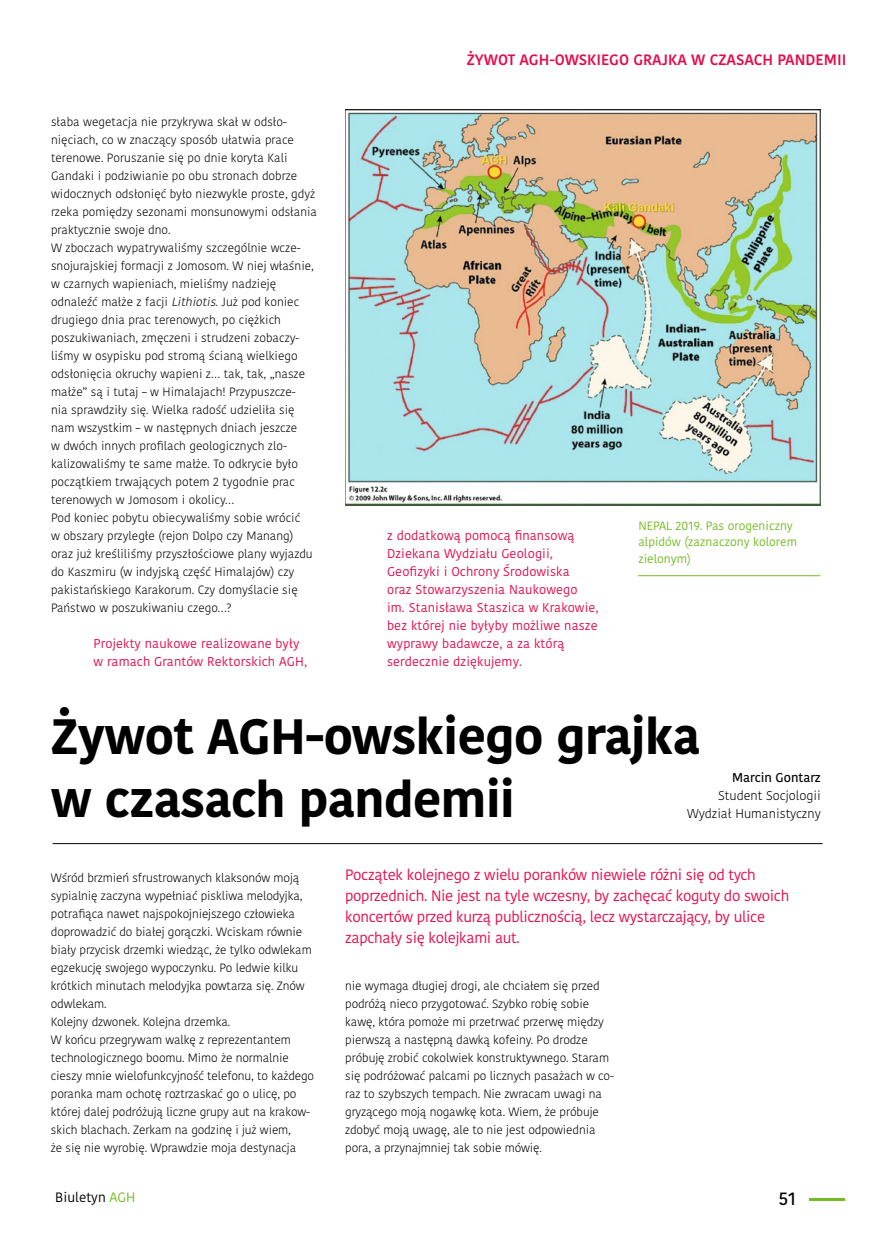
<style>
.page{position:relative;width:872px;height:1242px;background:#fff}
.page>*{position:absolute;margin:0;border:0;box-sizing:border-box;transform-origin:0 0}
.t1{font:700 49.5px/63px "Kohinoor Bangla";letter-spacing:-.01em;color:#000}
.t2{font:500 18px "Kohinoor Bangla";color:#000}
.t3{font:15px/21px "Kohinoor Bangla";letter-spacing:-.02em;color:#e40b4b}
.t4{font:600 15px "Kohinoor Bangla";color:#e40b4b}
.t5{font:13.5px "Kohinoor Bangla";color:#000}
.t6{font:12.75px/18px "Kohinoor Bangla";letter-spacing:.01em;color:#e40b4b}
.t7{font:300 12.75px/18px "Kohinoor Bangla";color:#000;text-align:right}
.t8{font:500 12.75px "Kohinoor Bangla";color:#000}
.t9{font:300 12px/18px "Kohinoor Bangla";letter-spacing:-.01em;color:#000}
.t10{font:12px/16.5px "Kohinoor Bangla";color:#74bb23}
.s1{font-style:italic}
.s2{color:#74bb23}
</style>
<div class="page">
<hr style="left:809px;top:1198px;width:36px;height:3px;background:#74bb23">
<hr style="left:53px;top:843px;width:769px;height:1px;background:#000">
<img style="left:345px;top:109px;width:476px;height:397px">
<hr style="left:638px;top:575px;width:182px;height:1px;background:#74bb23">
<p class="t4" style="left:467px;top:47px;width:177px">ŻYWOT AGH -OWSKIEG O GRA</p>
<p class="t4" style="left:662px;top:47px;width:133px">JKA W CZASACH PANDEMII</p>
<p class="t9" style="left:51px;top:113px;width:267px">słaba wegetacja nie przykrywa skał w odsło&shy;nięciach, co w znaczący sposób ułatwia prace terenowe. Poruszanie się po dnie koryta Kali Gandaki i podziwianie po obu stronach dobrze widocznych odsłonięć było niezwykle proste, gdyż rzeka pomiędzy sezonami monsunowymi odsłania praktycznie swoje dno.<br>W zboczach wypatrywaliśmy szczególnie wcze&shy;snojurajskiej formacji z Jomosom. W niej właśnie, w czarnych wapieniach, mieliśmy nadzieję odnaleźć małże z facji <span class="s1">Lithiotis</span>. Już pod koniec drugiego dnia prac terenowych, po ciężkich poszukiwaniach, zmęczeni i strudzeni zobaczy&shy;liśmy w osypisku pod stromą ścianą wielkiego odsłonięcia okruchy wapieni z… tak, tak, „nasze małże” są i tutaj – w Himalajach! Przypuszcze-<br>nia sprawdziły się. Wielka radość udzieliła się nam wszystkim – w następnych dniach jeszcze<br>w dwóch innych profilach geologicznych zlo&shy;kalizowaliśmy te same małże. To odkrycie było początkiem trwających potem 2 tygodnie prac terenowych w Jomosom i okolicy…<br>Pod koniec pobytu obiecywaliśmy sobie wrócić<br>w obszary przyległe (rejon Dolpo czy Manang) oraz już kreśliliśmy przyszłościowe plany wyjazdu do Kaszmiru (w indyjską część Himalajów) czy pakistańskiego Karakorum. Czy domyślacie się Państwo w poszukiwaniu czego…?</p>
<p class="t6" style="left:94px;top:634px;width:215px">Projekty naukowe realizowane były w ramach Grantów Rektorskich AGH,</p>
<p class="t10" style="left:638px;top:517px;width:160px">NEPAL 2019. Pas orogeniczny alpidów (zaznaczony kolorem zielonym)</p>
<p class="t6" style="left:387px;top:526px;width:213px">z dodatkową pomocą finansową<br>Dziekana Wydziału Geologii,<br>Geofizyki i Ochrony Środowiska<br>oraz Stowarzyszenia Naukowego<br>im. Stanisława Staszica w Krakowie, bez której nie byłyby możliwe nasze wyprawy badawcze, a za którą serdecznie dziękujemy.</p>
<h1 class="t1" style="left:51px;top:702px;width:650px">Żywot AGH-owskiego grajka w czasach pandemii</h1>
<p class="t8" style="left:732px;top:768px;width:90px">Marcin Gontarz</p>
<p class="t7" style="left:687px;top:787px;width:135px">Student Socjologii<br>Wydział Humanistyczny</p>
<p class="t9" style="left:51px;top:869px;width:265px">Wśród brzmień sfrustrowanych klaksonów moją sypialnię zaczyna wypełniać piskliwa melodyjka, potrafiąca nawet najspokojniejszego człowieka doprowadzić do białej gorączki. Wciskam równie biały przycisk drzemki wiedząc, że tylko odwlekam egzekucję swojego wypoczynku. Po ledwie kilku krótkich minutach melodyjka powtarza się. Znów odwlekam.<br>Kolejny dzwonek. Kolejna drzemka.<br>W końcu przegrywam walkę z reprezentantem technologicznego boomu. Mimo że normalnie cieszy mnie wielofunkcyjność telefonu, to każdego poranka mam ochotę roztrzaskać go o ulicę, po której dalej podróżują liczne grupy aut na krakow&shy;skich blachach. Zerkam na godzinę i już wiem,<br>że się nie wyrobię. Wprawdzie moja destynacja</p>
<p class="t3" style="left:345px;top:864px;width:446px">Początek kolejnego z wielu poranków niewiele różni się od tych poprzednich. Nie jest na tyle wczesny, by zachęcać koguty do swoich koncertów przed kurzą publicznością, lecz wystarczający, by ulice zapchały się kolejkami aut.</p>
<p class="t9" style="left:345px;top:977px;width:270px">nie wymaga długiej drogi, ale chciałem się przed podróżą nieco przygotować. Szybko robię sobie kawę, która pomoże mi przetrwać przerwę między pierwszą a następną dawką kofeiny. Po drodze próbuję zrobić cokolwiek konstruktywnego. Staram się podróżować palcami po licznych pasażach w co&shy;raz to szybszych tempach. Nie zwracam uwagi na gryzącego moją nogawkę kota. Wiem, że próbuje zdobyć moją uwagę, ale to nie jest odpowiednia pora, a przynajmniej tak sobie mówię.</p>
<p class="t5" style="left:55px;top:1187px;width:82px">Biuletyn <span class="s2">AGH</span></p>
<h2 class="t2" style="left:778px;top:1184px;width:19px">51</h2>
</div>
